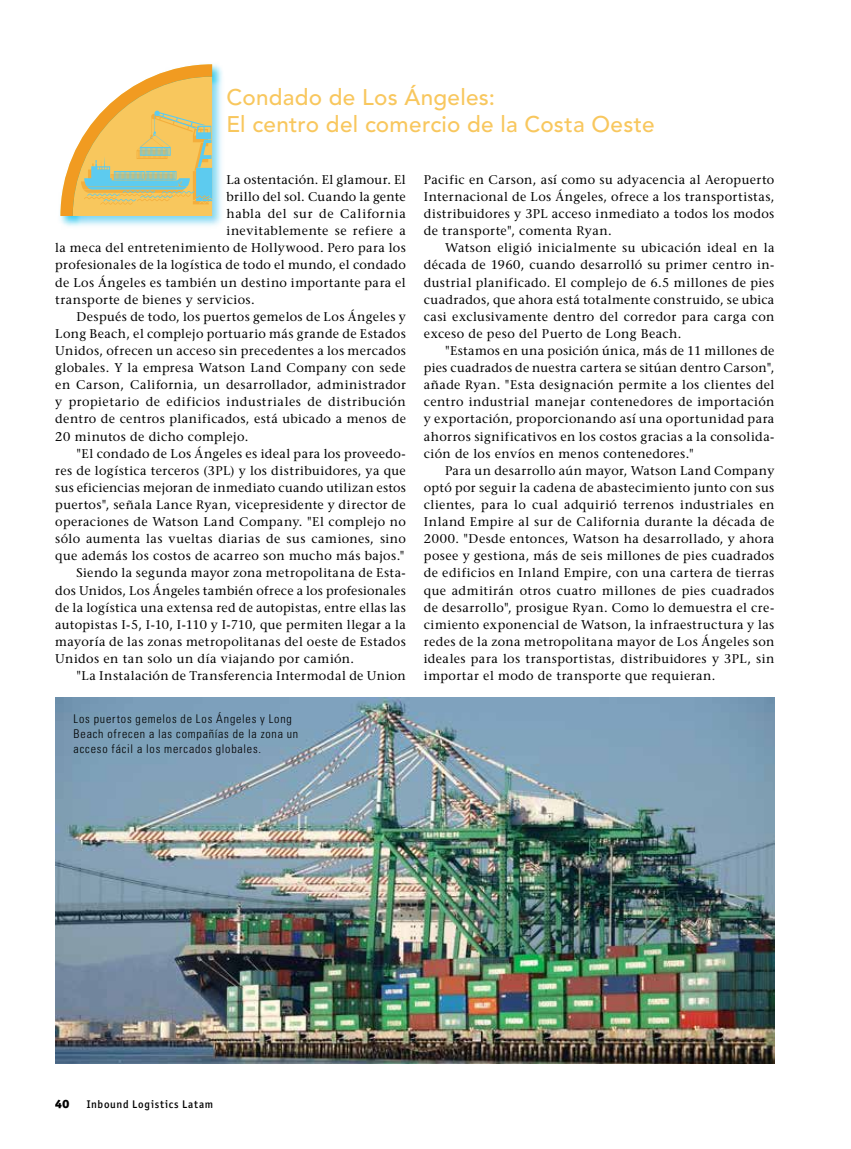
<style>
.page{position:relative;width:851px;height:1149px;background:#fff}
.page>*{position:absolute;margin:0;border:0;box-sizing:border-box;transform-origin:0 0}
.t1{font:500 22.5px/27px "Avenir LT Std";letter-spacing:.01em;color:#f8c75e}
.t2{font:500 12.6px/17.1px "Stone Serif Std";letter-spacing:.03em;color:#000;text-align:justify}
.t3{font:500 12.6px "Stone Serif Std";letter-spacing:.05em;color:#000}
.t4{font:300 condensed 12px/15px "Univers LT Std";letter-spacing:.065em;color:#000}
.t5{font:900 12px "Officina Sans ITC Std";color:#000}
.t6{font:500 11.1px "Officina Sans ITC Std";letter-spacing:.065em;color:#000}
</style>
<div class="page">
<img style="left:60px;top:64px;width:163px;height:163px">
<svg style="left:60px;top:64px;width:152px;height:152px"></svg>
<img style="left:55px;top:697px;width:719px;height:366px">
<h1 class="t1" style="left:226px;top:84px;width:429px">Condado de Los Ángeles:<br>El centro del comercio de la Costa Oeste</h1>
<p class="t2" style="left:226px;top:171px;width:181px">La ostentación. El glamour. El</p>
<p class="t2" style="left:226px;top:188px;width:181px">brillo del sol. Cuando la gente</p>
<p class="t3" style="left:226px;top:206px;width:181px">habla del sur de California</p>
<p class="t2" style="left:226px;top:222px;width:181px">inevitablemente se refiere a</p>
<p class="t2" style="left:55px;top:239px;width:352px">la meca del entretenimiento de Hollywood. Pero para los</p>
<p class="t2" style="left:55px;top:256px;width:352px">profesionales de la logística de todo el mundo, el condado</p>
<p class="t2" style="left:55px;top:273px;width:352px">de Los Ángeles es también un destino importante para el</p>
<p class="t2" style="left:55px;top:290px;width:201px">transporte de bienes y servicios.</p>
<p class="t2" style="left:77px;top:308px;width:331px">Después de todo, los puertos gemelos de Los Ángeles y</p>
<p class="t2" style="left:55px;top:325px;width:352px">Long Beach, el complejo portuario más grande de Estados</p>
<p class="t2" style="left:55px;top:342px;width:352px">Unidos, ofrecen un acceso sin precedentes a los mercados</p>
<p class="t2" style="left:55px;top:359px;width:352px">globales. Y la empresa Watson Land Company con sede</p>
<p class="t2" style="left:55px;top:376px;width:352px">en Carson, California, un desarrollador, administrador</p>
<p class="t2" style="left:55px;top:393px;width:352px">y propietario de edificios industriales de distribución</p>
<p class="t2" style="left:55px;top:410px;width:352px">dentro de centros planificados, está ubicado a menos de</p>
<p class="t2" style="left:55px;top:427px;width:194px">20 minutos de dicho complejo.</p>
<p class="t2" style="left:77px;top:444px;width:331px">"El condado de Los Ángeles es ideal para los proveedo-</p>
<p class="t2" style="left:55px;top:462px;width:352px">res de logística terceros (3PL) y los distribuidores, ya que</p>
<p class="t2" style="left:55px;top:479px;width:352px">sus eficiencias mejoran de inmediato cuando utilizan estos</p>
<p class="t2" style="left:55px;top:496px;width:352px">puertos", señala Lance Ryan, vicepresidente y director de</p>
<p class="t2" style="left:55px;top:513px;width:352px">operaciones de Watson Land Company. "El complejo no</p>
<p class="t2" style="left:55px;top:530px;width:352px">sólo aumenta las vueltas diarias de sus camiones, sino</p>
<p class="t2" style="left:55px;top:547px;width:351px">que además los costos de acarreo son mucho más bajos."</p>
<p class="t2" style="left:77px;top:564px;width:331px">Siendo la segunda mayor zona metropolitana de Esta-</p>
<p class="t2" style="left:55px;top:581px;width:352px">dos Unidos, Los Ángeles también ofrece a los profesionales</p>
<p class="t2" style="left:55px;top:598px;width:352px">de la logística una extensa red de autopistas, entre ellas las</p>
<p class="t2" style="left:55px;top:615px;width:352px">autopistas I-5, I-10, I-110 y I-710, que permiten llegar a la</p>
<p class="t2" style="left:55px;top:632px;width:352px">mayoría de las zonas metropolitanas del oeste de Estados</p>
<p class="t2" style="left:55px;top:650px;width:300px">Unidos en tan solo un día viajando por camión.</p>
<p class="t2" style="left:77px;top:667px;width:331px">"La Instalación de Transferencia Intermodal de Union</p>
<p class="t4" style="left:74px;top:711px;width:226px">Los puertos gemelos de Los Ángeles y Long<br>Beach ofrecen a las compañías de la zona un acceso fácil a los mercados globales.</p>
<p class="t2" style="left:424px;top:171px;width:352px">Pacific en Carson, así como su adyacencia al Aeropuerto Internacional de Los Ángeles, ofrece a los transportistas, distribuidores y 3PL acceso inmediato a todos los modos de transporte", comenta Ryan.</p>
<p class="t2" style="left:424px;top:239px;width:352px;text-indent:21px">Watson eligió inicialmente su ubicación ideal en la década de 1960, cuando desarrolló su primer centro in&shy;dustrial planificado. El complejo de 6.5 millones de pies cuadrados, que ahora está totalmente construido, se ubica casi exclusivamente dentro del corredor para carga con exceso de peso del Puerto de Long Beach.</p>
<p class="t2" style="left:424px;top:342px;width:352px;text-indent:21px">"Estamos en una posición única, más de 11 millones de pies cuadrados de nuestra cartera se sitúan dentro Carson", añade Ryan. "Esta designación permite a los clientes del centro industrial manejar contenedores de importación y exportación, proporcionando así una oportunidad para ahorros significativos en los costos gracias a la consolida&shy;ción de los envíos en menos contenedores."</p>
<p class="t2" style="left:424px;top:462px;width:352px;text-indent:21px">Para un desarrollo aún mayor, Watson Land Company optó por seguir la cadena de abastecimiento junto con sus clientes, para lo cual adquirió terrenos industriales en Inland Empire al sur de California durante la década de 2000. "Desde entonces, Watson ha desarrollado, y ahora posee y gestiona, más de seis millones de pies cuadrados de edificios en Inland Empire, con una cartera de tierras que admitirán otros cuatro millones de pies cuadrados de desarrollo", prosigue Ryan. Como lo demuestra el cre&shy;cimiento exponencial de Watson, la infraestructura y las redes de la zona metropolitana mayor de Los Ángeles son ideales para los transportistas, distribuidores y 3PL, sin importar el modo de transporte que requieran.</p>
<p class="t5" style="left:55px;top:1095px;width:15px">40</p>
<p class="t6" style="left:87px;top:1097px;width:128px">Inbound Logistics Latam</p>
</div>
